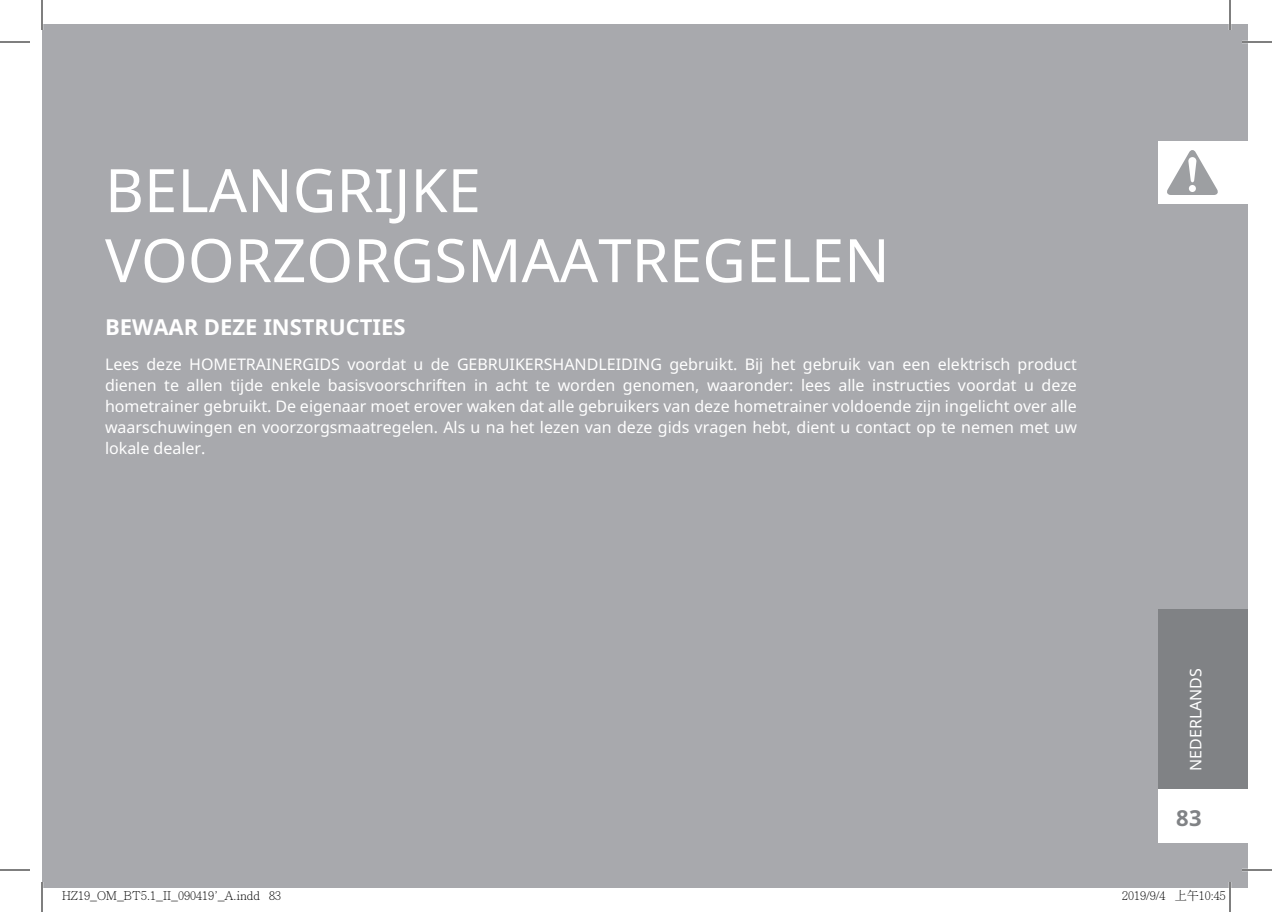
<style>
.page{position:relative;width:1272px;height:912px;background:#fff}
.page>*{position:absolute;margin:0;border:0;box-sizing:border-box;transform-origin:0 0}
.t1{font:60px/70px "Noto Sans";color:#fff}
.t2{font:700 22px "Noto Sans";color:#fff}
.t3{font:700 22px "Noto Sans";color:#808285}
.t4{font:16px/21px "Noto Sans";color:#fff;text-align:justify}
.t5{font:300 12px "Adobe Ming Std";color:#000}
</style>
<div class="page">
<div style="left:42px;top:24px;width:1206px;height:864px;background:#a8a9ad"></div>
<div style="left:1158px;top:789px;width:90px;height:54px;background:#fff"></div>
<div style="left:1158px;top:141px;width:90px;height:63px;background:#fff"></div>
<svg style="left:1167px;top:150px;width:51px;height:45px"></svg>
<div style="left:1158px;top:609px;width:90px;height:180px;background:#808285"></div>
<hr style="left:1242px;top:41px;width:30px;height:2px;background:#fff">
<hr style="left:1242px;top:869px;width:30px;height:2px;background:#fff">
<hr style="left:1229px;top:0;width:2px;height:30px;background:#fff">
<hr style="left:1229px;top:882px;width:2px;height:30px;background:#fff">
<hr style="left:0;top:42px;width:30px;height:1px;background:#000">
<hr style="left:1242px;top:42px;width:30px;height:1px;background:#000">
<hr style="left:0;top:870px;width:30px;height:1px;background:#000">
<hr style="left:1242px;top:870px;width:30px;height:1px;background:#000">
<hr style="left:42px;top:0;width:1px;height:30px;background:#000">
<hr style="left:42px;top:882px;width:1px;height:30px;background:#000">
<hr style="left:1230px;top:0;width:1px;height:30px;background:#000">
<hr style="left:1230px;top:882px;width:1px;height:30px;background:#000">
<h1 class="t1" style="left:105px;top:154px;width:786px">BELANGRIJKE<br>VOORZORGSMAATREGELEN</h1>
<h2 class="t2" style="left:105px;top:311px;width:302px">BEWAAR DEZE INSTRUCTIES</h2>
<p class="t4" style="left:105px;top:354px;width:974px">Lees deze HOMETRAINERGIDS voordat u de GEBRUIKERSHANDLEIDING gebruikt. Bij het gebruik van een elektrisch product dienen te allen tijde enkele basisvoorschriften in acht te worden genomen, waaronder: lees alle instructies voordat u deze hometrainer gebruikt. De eigenaar moet erover waken dat alle gebruikers van deze hometrainer voldoende zijn ingelicht over alle waarschuwingen en voorzorgsmaatregelen. Als u na het lezen van deze gids vragen hebt, dient u contact op te nemen met uw lokale dealer.</p>
<p class="t4" style="left:1185px;top:771px;width:104px;rotate:-90deg">NEDERLANDS</p>
<h2 class="t3" style="left:1176px;top:802px;width:27px">83</h2>
<p class="t5" style="left:62px;top:889px;width:221px">HZ19_OM_BT5.1_II_090419'_A.indd 83</p>
<p class="t5" style="left:1122px;top:889px;width:105px">2019/9/4 上午10:45</p>
</div>
